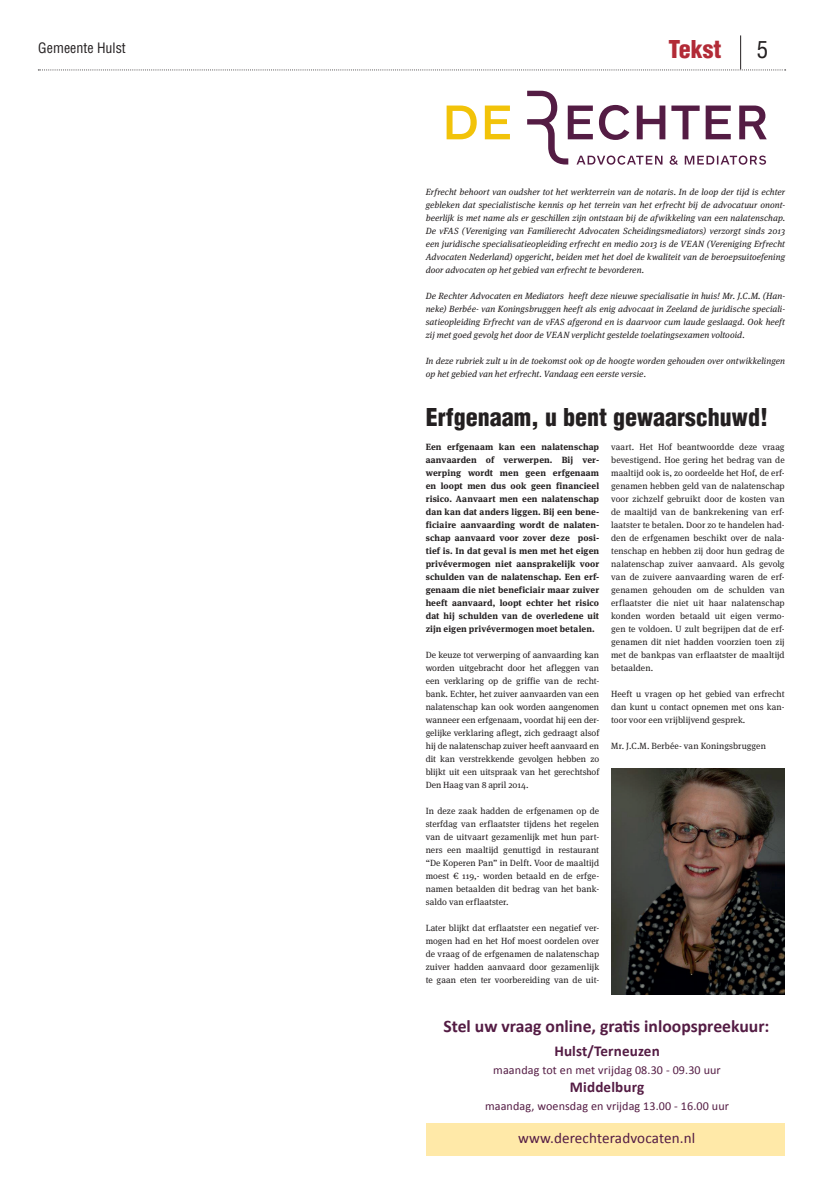
<style>
.page{position:relative;width:823px;height:1191px;background:#fff}
.page>*{position:absolute;margin:0;border:0;box-sizing:border-box;transform-origin:0 0}
.t1{font:900 condensed 24px "Helvetica LT Std";color:#231f20}
.t2{font:900 condensed 24px "Helvetica LT Std";color:#b22b37}
.t3{font:condensed 23px "Helvetica LT Std";color:#231f20}
.t4{font:700 17.6px "Calibri";color:#541c44}
.t5{font:700 15.1px "Calibri";letter-spacing:.01em;color:#541c44}
.t6{font:15.1px "Calibri";letter-spacing:.01em;color:#541c44}
.t7{font:condensed 14px "Helvetica LT Std";color:#231f20}
.t8{font:12.1px "Calibri";letter-spacing:.01em;color:#541c44}
.t9{font:9px/13px "Meta Serif Pro";letter-spacing:.01em;color:#231f20;text-align:justify}
.t10{font:italic 9px/13px "Meta Serif Pro";letter-spacing:.005em;color:#231f20;text-align:justify}
.t11{font:700 9px/13px "Meta Serif Pro";letter-spacing:.01em;color:#231f20;text-align:justify}
</style>
<div class="page">
<hr style="left:740px;top:35px;width:1px;height:35px;background:#231f20">
<svg style="left:38px;top:69px;width:747px;height:1px"></svg>
<div style="left:425px;top:1123px;width:359px;height:32px;background:#ffe9a8"></div>
<svg style="left:446px;top:106px;width:30px;height:33px"></svg>
<svg style="left:484px;top:106px;width:25px;height:33px"></svg>
<svg style="left:527px;top:91px;width:239px;height:74px"></svg>
<img style="left:611px;top:768px;width:173px;height:226px">
<h3 class="t7" style="left:38px;top:39px;width:89px">Gemeente Hulst</h3>
<h1 class="t2" style="left:668px;top:34px;width:54px">Tekst</h1>
<h2 class="t3" style="left:756px;top:35px;width:13px">5</h2>
<h3 class="t4" style="left:443px;top:179px;width:327px">Stel uw vraag online, gratis inloopspreekuur:</h3>
<p class="t10" style="left:425px;top:185px;width:361px">Erfrecht behoort van oudsher tot het werkterrein van de notaris. In de loop der tijd is echter gebleken dat specialistische kennis op het terrein van het erfrecht bij de advocatuur onont&shy;beerlijk is met name als er geschillen zijn ontstaan bij de afwikkeling van een nalatenschap.<br>De vFAS (Vereniging van Familierecht Advocaten Scheidingsmediators) verzorgt sinds 2013 een juridische specialisatieopleiding erfrecht en medio 2013 is de VEAN (Vereniging Erfrecht Advocaten Nederland) opgericht, beiden met het doel de kwaliteit van de beroepsuitoefening door advocaten op het gebied van erfrecht te bevorderen.</p>
<p class="t10" style="left:425px;top:289px;width:361px">De Rechter Advocaten en Mediators heeft deze nieuwe specialisatie in huis! Mr. J.C.M. (Han&shy;neke) Berbée- van Koningsbruggen heeft als enig advocaat in Zeeland de juridische speciali&shy;satieopleiding Erfrecht van de vFAS afgerond en is daarvoor cum laude geslaagd. Ook heeft zij met goed gevolg het door de VEAN verplicht gestelde toelatingsexamen voltooid.</p>
<p class="t10" style="left:425px;top:354px;width:361px">In deze rubriek zult u in de toekomst ook op de hoogte worden gehouden over ontwikkelingen op het gebied van het erfrecht. Vandaag een eerste versie.</p>
<h1 class="t1" style="left:425px;top:401px;width:343px">Erfgenaam, u bent gewaarschuwd!</h1>
<p class="t11" style="left:425px;top:440px;width:175px">Een erfgenaam kan een nalatenschap aanvaarden of verwerpen. Bij ver&shy;werping wordt men geen erfgenaam en loopt men dus ook geen financieel risico. Aanvaart men een nalatenschap dan kan dat anders liggen. Bij een bene&shy;ficiaire aanvaarding wordt de nalaten&shy;schap aanvaard voor zover deze posi&shy;tief is. In dat geval is men met het eigen privévermogen niet aansprakelijk voor schulden van de nalatenschap. Een erf&shy;genaam die niet beneficiair maar zuiver heeft aanvaard, loopt echter het risico dat hij schulden van de overledene uit zijn eigen privévermogen moet betalen.</p>
<p class="t9" style="left:425px;top:648px;width:175px">De keuze tot verwerping of aanvaarding kan worden uitgebracht door het afleggen van een verklaring op de griffie van de recht&shy;bank. Echter, het zuiver aanvaarden van een nalatenschap kan ook worden aangenomen wanneer een erfgenaam, voordat hij een der&shy;gelijke verklaring aflegt, zich gedraagt alsof hij de nalatenschap zuiver heeft aanvaard en dit kan verstrekkende gevolgen hebben zo blijkt uit een uitspraak van het gerechtshof Den Haag van 8 april 2014.</p>
<p class="t9" style="left:425px;top:804px;width:175px">In deze zaak hadden de erfgenamen op de sterfdag van erflaatster tijdens het regelen van de uitvaart gezamenlijk met hun part&shy;ners een maaltijd genuttigd in restaurant “De Koperen Pan” in Delft. Voor de maaltijd moest € 119,- worden betaald en de erfge&shy;namen betaalden dit bedrag van het bank&shy;saldo van erflaatster.</p>
<p class="t9" style="left:425px;top:921px;width:175px">Later blijkt dat erflaatster een negatief ver&shy;mogen had en het Hof moest oordelen over de vraag of de erfgenamen de nalatenschap zuiver hadden aanvaard door gezamenlijk te gaan eten ter voorbereiding van de uit-</p>
<h3 class="t5" style="left:554px;top:205px;width:107px">Hulst/Terneuzen</h3>
<h3 class="t8" style="left:493px;top:226px;width:229px">maandag tot en met vrijdag 08.30 - 09.30 uur</h3>
<h3 class="t5" style="left:569px;top:241px;width:76px">Middelburg</h3>
<h3 class="t8" style="left:484px;top:262px;width:245px">maandag, woensdag en vrijdag 13.00 - 16.00 uur</h3>
<h3 class="t6" style="left:517px;top:288px;width:179px">www.derechteradvocaten.nl</h3>
<p class="t9" style="left:610px;top:440px;width:175px">vaart. Het Hof beantwoordde deze vraag bevestigend. Hoe gering het bedrag van de maaltijd ook is, zo oordeelde het Hof, de erf&shy;genamen hebben geld van de nalatenschap voor zichzelf gebruikt door de kosten van de maaltijd van de bankrekening van erf&shy;laatster te betalen. Door zo te handelen had&shy;den de erfgenamen beschikt over de nala&shy;tenschap en hebben zij door hun gedrag de nalatenschap zuiver aanvaard. Als gevolg van de zuivere aanvaarding waren de erf&shy;genamen gehouden om de schulden van erflaatster die niet uit haar nalatenschap konden worden betaald uit eigen vermo&shy;gen te voldoen. U zult begrijpen dat de erf&shy;genamen dit niet hadden voorzien toen zij met de bankpas van erflaatster de maaltijd betaalden.</p>
<p class="t9" style="left:610px;top:687px;width:175px">Heeft u vragen op het gebied van erfrecht dan kunt u contact opnemen met ons kan&shy;toor voor een vrijblijvend gesprek.</p>
<p class="t9" style="left:610px;top:739px;width:156px">Mr. J.C.M. Berbée- van Koningsbruggen</p>
<h3 class="t4" style="left:443px;top:1015px;width:327px">Stel uw vraag online, gratis inloopspreekuur:</h3>
<h3 class="t4" style="left:443px;top:1019px;width:327px">Stel uw vraag online, gratis inloopspreekuur:</h3>
<h3 class="t5" style="left:554px;top:1041px;width:107px">Hulst/Terneuzen</h3>
<h3 class="t8" style="left:493px;top:1062px;width:229px">maandag tot en met vrijdag 08.30 - 09.30 uur</h3>
<h3 class="t5" style="left:569px;top:1077px;width:76px">Middelburg</h3>
<h3 class="t8" style="left:485px;top:1098px;width:245px">maandag, woensdag en vrijdag 13.00 - 16.00 uur</h3>
<h3 class="t5" style="left:554px;top:1045px;width:107px">Hulst/Terneuzen</h3>
<h3 class="t8" style="left:493px;top:1066px;width:229px">maandag tot en met vrijdag 08.30 - 09.30 uur</h3>
<h3 class="t5" style="left:569px;top:1081px;width:76px">Middelburg</h3>
<h3 class="t8" style="left:484px;top:1102px;width:245px">maandag, woensdag en vrijdag 13.00 - 16.00 uur</h3>
<h3 class="t6" style="left:517px;top:1124px;width:178px">www.derechteradvocaten.nl</h3>
<h3 class="t6" style="left:517px;top:1128px;width:179px">www.derechteradvocaten.nl</h3>
</div>
